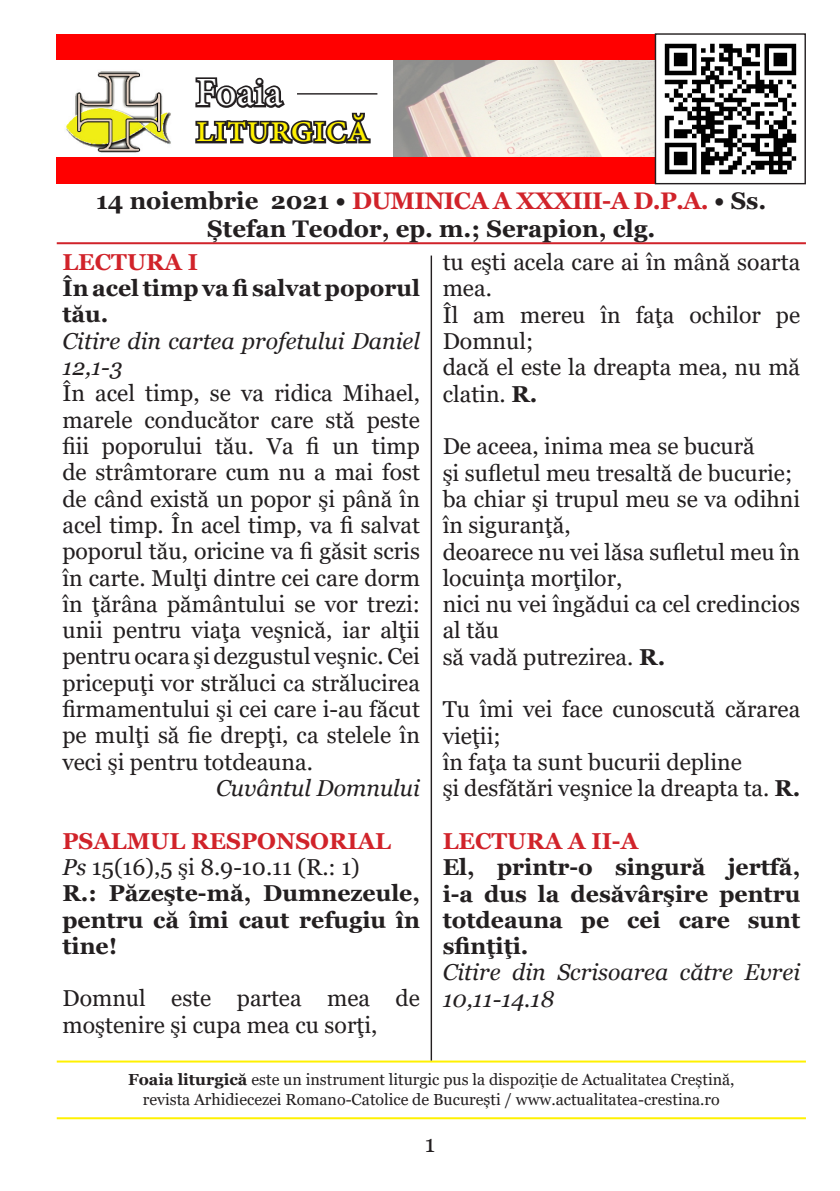
<style>
.page{position:relative;width:840px;height:1191px;background:#fff}
.page>*{position:absolute;margin:0;border:0;box-sizing:border-box;transform-origin:0 0}
.t1{font:40px "Minion Pro";color:#fff101}
.t2{font:40px "Minion Pro";color:#fff}
.t3{font:700 24px/28px "Georgia";color:#231f20;text-align:center}
.t4{font:24px "Georgia";color:#231f20}
.t5{font:23px/26.4px "Georgia";color:#231f20}
.t6{font:700 23px/26.2px "Georgia";color:#231f20;text-align:justify}
.t7{font:italic 23px/26.4px "Georgia";color:#231f20}
.t8{font:700 23px "Georgia";color:#d1232a}
.t9{font:16px/19.2px "Georgia";color:#231f20;text-align:center}
.s1{color:#d1232a}
.s2{font-style:italic}
.s3{font-weight:700}
</style>
<div class="page">
<div style="left:57px;top:158px;width:748px;height:27px;background:#f00"></div>
<hr style="left:57px;top:242px;width:748px;height:2px;background:#d1232a">
<hr style="left:57px;top:1117px;width:748px;height:2px;background:#fff101">
<hr style="left:57px;top:1060px;width:748px;height:2px;background:#fff101">
<img style="left:393px;top:60px;width:261px;height:119px">
<img style="left:57px;top:71px;width:115px;height:87px">
<div style="left:57px;top:34px;width:597px;height:26px;background:#f00"></div>
<svg style="left:195px;top:77px;width:176px;height:67px"></svg>
<hr style="left:297px;top:93px;width:80px;height:2px;background:#231f20">
<hr style="left:430px;top:255px;width:2px;height:805px;background:#231f20">
<img style="left:656px;top:35px;width:147px;height:147px">
<div style="left:654px;top:33px;width:151px;height:151px;border:1px solid #231f20"></div>
<h1 class="t2" style="left:196px;top:66px;width:88px">Foaia</h1>
<h1 class="t1" style="left:196px;top:102px;width:175px">liturgică</h1>
<p class="t3" style="left:96px;top:187px;width:671px">14 noiembrie 2021 • <span class="s1">DUMINICA A XXXIII-A D.P.A.</span> • Ss.<br>Ștefan Teodor, ep. m.; Serapion, clg.</p>
<p class="t8" style="left:62px;top:247px;width:137px">LECTURA I</p>
<p class="t6" style="left:62px;top:275px;width:359px">În acel timp va fi salvat poporul tău.</p>
<p class="t7" style="left:62px;top:328px;width:359px">Citire din cartea profetului Daniel<br>12,1-3</p>
<p class="t5" style="left:62px;top:381px;width:359px;text-align:justify">În acel timp, se va ridica Mihael, marele conducător care stă peste fiii poporului tău. Va fi un timp de strâmtorare cum nu a mai fost de când există un popor şi până în acel timp. În acel timp, va fi salvat poporul tău, oricine va fi găsit scris în carte. Mulţi dintre cei care dorm în ţărâna pământului se vor trezi: unii pentru viaţa veşnică, iar alţii pentru ocara şi dezgustul veşnic. Cei pricepuţi vor străluci ca strălucirea firmamentului şi cei care i-au făcut pe mulţi să fie drepţi, ca stelele în veci şi pentru totdeauna.</p>
<p class="t7" style="left:216px;top:775px;width:205px">Cuvântul Domnului</p>
<p class="t8" style="left:62px;top:826px;width:330px">PSALMUL RESPONSORIAL</p>
<p class="t5" style="left:62px;top:854px;width:299px"><span class="s2">Ps</span> 15(16),5 şi 8.9-10.11 (R.: 1)</p>
<p class="t6" style="left:62px;top:880px;width:359px">R.: Păzeşte-mă, Dumnezeule, pentru că îmi caut refugiu în tine!</p>
<p class="t5" style="left:62px;top:985px;width:359px">Domnul este partea mea de moştenire şi cupa mea cu sorţi,</p>
<p class="t5" style="left:442px;top:249px;width:359px">tu eşti acela care ai în mână soarta mea.</p>
<p class="t5" style="left:442px;top:302px;width:359px">Îl am mereu în faţa ochilor pe<br>Domnul;</p>
<p class="t5" style="left:442px;top:355px;width:359px">dacă el este la dreapta mea, nu mă clatin. <span class="s3">R.</span></p>
<p class="t5" style="left:442px;top:433px;width:313px">De aceea, inima mea se bucură</p>
<p class="t5" style="left:442px;top:460px;width:351px">şi sufletul meu tresaltă de bucurie;</p>
<p class="t5" style="left:442px;top:486px;width:359px">ba chiar şi trupul meu se va odihni în siguranţă,</p>
<p class="t5" style="left:442px;top:539px;width:359px">deoarece nu vei lăsa sufletul meu în locuinţa morţilor,</p>
<p class="t5" style="left:442px;top:591px;width:359px">nici nu vei îngădui ca cel credincios al tău</p>
<p class="t5" style="left:442px;top:644px;width:224px">să vadă putrezirea. <span class="s3">R.</span></p>
<p class="t5" style="left:442px;top:696px;width:359px">Tu îmi vei face cunoscută cărarea vieţii;</p>
<p class="t5" style="left:442px;top:749px;width:301px">în faţa ta sunt bucurii depline</p>
<p class="t5" style="left:442px;top:775px;width:359px">şi desfătări veşnice la dreapta ta. <span class="s3">R.</span></p>
<p class="t8" style="left:442px;top:826px;width:197px">LECTURA A II-A</p>
<p class="t6" style="left:442px;top:854px;width:359px">El, printr-o singură jertfă, i-a dus la desăvârşire pentru totdeauna pe cei care sunt sfinţiţi.</p>
<p class="t7" style="left:442px;top:959px;width:359px">Citire din Scrisoarea către Evrei<br>10,11-14.18</p>
<p class="t9" style="left:128px;top:1070px;width:607px"><span class="s3">Foaia liturgică</span> este un instrument liturgic pus la dispoziție de Actualitatea Creștină, revista Arhidiecezei Romano-Catolice de București / www.actualitatea-crestina.ro</p>
<p class="t4" style="left:424px;top:1129px;width:12px">1</p>
</div>
